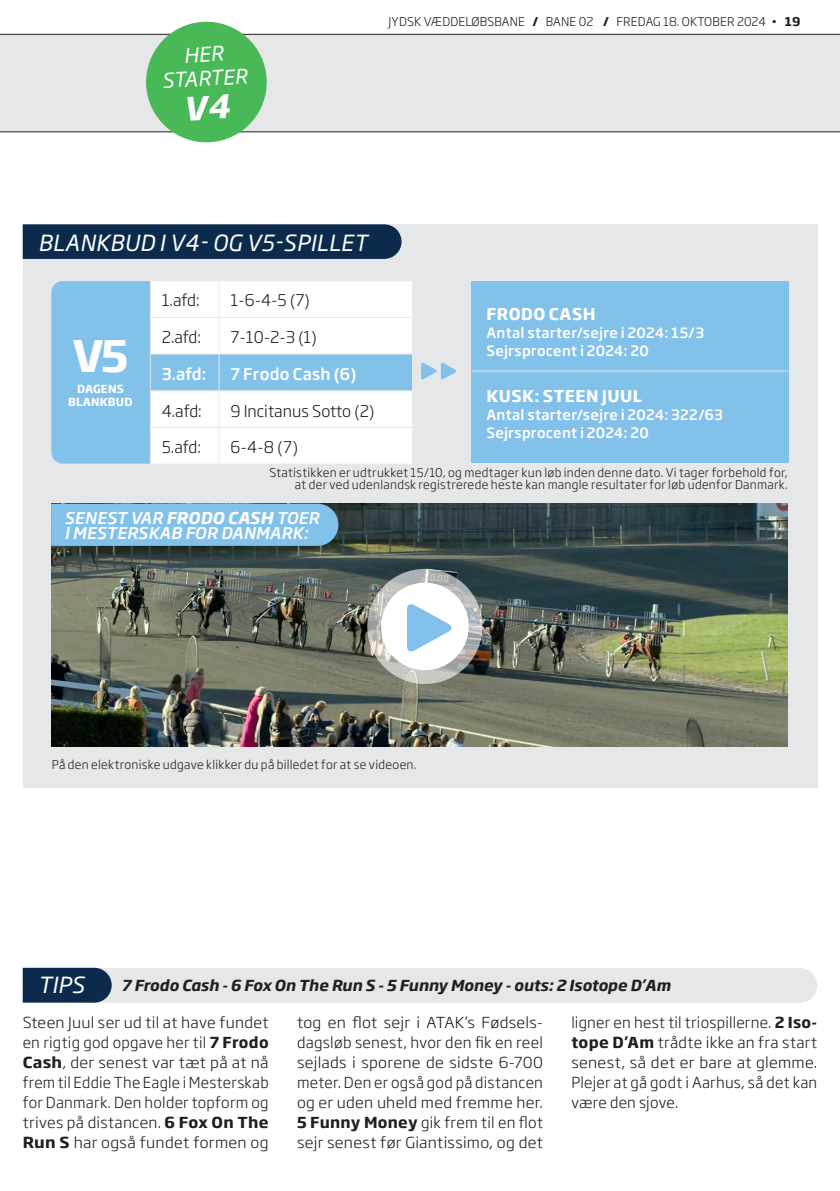
<style>
.page{position:relative;width:840px;height:1191px;background:#fff}
.page>*{position:absolute;margin:0;border:0;box-sizing:border-box;transform-origin:0 0}
.t1{font:700 43px "Soho Gothic Pro";color:#fff}
.t2{font:italic 22px "Soho Gothic Pro";letter-spacing:.015em;color:#fff}
.t3{font:italic 20px/24px "Soho Gothic Pro";color:#fff;text-align:center}
.Brød{font:300 16px "Soho Gothic Pro";color:#231f20}
.t4{font:italic 500 16px/15.4px "Soho Gothic Pro";letter-spacing:.015em;color:#fff}
.Brød-2{font:700 16px "Soho Gothic Pro";letter-spacing:.025em;color:#fff}
.Brød-3{font:500 16px "Soho Gothic Pro";letter-spacing:.015em;color:#fff}
.Tips_brødtekst{font:300 15px/20px "Soho Gothic Pro";letter-spacing:.015em;color:#231f20;text-align:justify;scale:1.05 1}
.Tips_brødtekst-2{font:300 15px/20px "Soho Gothic Pro";letter-spacing:.015em;color:#231f20;text-align:justify;scale:1.04 1}
.Tips_brødtekst-3{font:300 15px/20px "Soho Gothic Pro";letter-spacing:.015em;color:#231f20;text-align:justify}
.Tips_overskrift{font:italic 700 15px "Soho Gothic Pro";color:#231f20}
.Brød-4{font:500 14px "Soho Gothic Pro";letter-spacing:.02em;color:#fff}
.Brød-5{font:300 12px/12px "Soho Gothic Pro";letter-spacing:.025em;color:#231f20;text-align:right}
.t5{font:700 11px "Soho Gothic Pro";letter-spacing:.015em;color:#fff}
.s1{font-weight:700}
</style>
<div class="page">
<div style="left:0;top:35px;width:839px;height:96px;background:#e6e7e9"></div>
<hr style="left:0;top:34px;width:839px;height:1px;background:#231f20">
<hr style="left:0;top:131px;width:839px;height:1px;background:#231f20">
<svg style="left:23px;top:967px;width:793px;height:35px;background:#cfd4d9"></svg>
<div style="left:23px;top:224px;width:793px;height:563px;background:#e6e7e9"></div>
<div style="left:471px;top:281px;width:317px;height:182px;background:#82c1ea"></div>
<svg style="left:421px;top:362px;width:35px;height:18px"></svg>
<svg style="left:51px;top:281px;width:361px;height:182px;background:#cae4f5"></svg>
<hr style="left:150px;top:353px;width:69px;height:1px;background:#e6e7e9">
<hr style="left:219px;top:353px;width:194px;height:1px;background:#e6e7e9">
<hr style="left:150px;top:427px;width:69px;height:1px;background:#e6e7e9">
<hr style="left:219px;top:427px;width:194px;height:1px;background:#e6e7e9">
<hr style="left:150px;top:317px;width:69px;height:1px;background:#e6e7e9">
<hr style="left:219px;top:317px;width:194px;height:1px;background:#e6e7e9">
<hr style="left:150px;top:390px;width:69px;height:1px;background:#e6e7e9">
<hr style="left:219px;top:390px;width:194px;height:1px;background:#e6e7e9">
<hr style="left:218px;top:281px;width:1px;height:36px;background:#e6e7e9">
<hr style="left:218px;top:318px;width:1px;height:35px;background:#e6e7e9">
<hr style="left:218px;top:354px;width:1px;height:36px;background:#e6e7e9">
<hr style="left:218px;top:391px;width:1px;height:36px;background:#e6e7e9">
<hr style="left:218px;top:428px;width:1px;height:35px;background:#e6e7e9">
<hr style="left:150px;top:281px;width:1px;height:36px;background:#e6e7e9">
<hr style="left:150px;top:318px;width:1px;height:35px;background:#e6e7e9">
<hr style="left:150px;top:354px;width:1px;height:36px;background:#e6e7e9">
<hr style="left:150px;top:391px;width:1px;height:36px;background:#e6e7e9">
<hr style="left:150px;top:428px;width:1px;height:35px;background:#e6e7e9">
<hr style="left:471px;top:370px;width:317px;height:1px;background:#e6e7e9">
<img style="left:51px;top:503px;width:736px;height:243px">
<svg style="left:367px;top:569px;width:115px;height:115px;background:#bbbdba"></svg>
<div style="left:381px;top:582px;width:87px;height:88px;background:#fff;border-radius:50%"></div>
<svg style="left:407px;top:604px;width:45px;height:48px"></svg>
<div style="left:23px;top:224px;width:378px;height:35px;background:#0c2b4c"></div>
<div style="left:51px;top:503px;width:287px;height:43px;background:#82c1ea"></div>
<svg style="left:144px;top:21px;width:124px;height:122px;background:#71c57c"></svg>
<p class="t3" style="left:160px;top:43px;width:86px;rotate:-3deg">HER<br>STARTER</p>
<p class="Brød-5" style="left:388px;top:15px;width:413px">JYDSK VÆDDELØBSBANE <span class="s1">/</span> BANE 02 <span class="s1">/</span> FREDAG 18. OKTOBER 2024 • <span class="s1">19</span></p>
<p class="t2" style="left:38px;top:225px;width:330px">BLANKBUD I V4- OG V5-SPILLET</p>
<p class="t1" style="left:72px;top:322px;width:58px">V5</p>
<p class="t5" style="left:77px;top:380px;width:48px">DAGENS</p>
<p class="t5" style="left:68px;top:394px;width:66px">BLANKBUD</p>
<p class="Brød" style="left:162px;top:288px;width:39px">1.afd:</p>
<p class="Brød" style="left:230px;top:288px;width:81px">1-6-4-5 (7)</p>
<p class="Brød" style="left:162px;top:325px;width:41px">2.afd:</p>
<p class="Brød" style="left:230px;top:325px;width:88px">7-10-2-3 (1)</p>
<p class="Brød-3" style="left:162px;top:361px;width:46px">3.afd:</p>
<p class="Brød-3" style="left:230px;top:361px;width:127px">7 Frodo Cash (6)</p>
<p class="Brød" style="left:162px;top:398px;width:42px">4.afd:</p>
<p class="Brød" style="left:230px;top:398px;width:145px">9 Incitanus Sotto (2)</p>
<p class="Brød" style="left:162px;top:435px;width:41px">5.afd:</p>
<p class="Brød" style="left:230px;top:435px;width:69px">6-4-8 (7)</p>
<p class="Brød-2" style="left:486px;top:301px;width:111px">FRODO CASH</p>
<p class="Brød-4" style="left:486px;top:321px;width:219px">Antal starter/sejre i 2024: 15/3</p>
<p class="Brød-4" style="left:486px;top:339px;width:164px">Sejrsprocent i 2024: 20</p>
<p class="Brød-2" style="left:486px;top:383px;width:157px">KUSK: STEEN JUUL</p>
<p class="Brød-4" style="left:486px;top:403px;width:238px">Antal starter/sejre i 2024: 322/63</p>
<p class="Brød-4" style="left:486px;top:421px;width:164px">Sejrsprocent i 2024: 20</p>
<p class="Brød-5" style="left:269px;top:466px;width:519px">Statistikken er udtrukket 15/10, og medtager kun løb inden denne dato. Vi tager forbehold for, at der ved udenlandsk registrerede heste kan mangle resultater for løb udenfor Danmark.</p>
<p class="t4" style="left:64px;top:509px;width:256px">SENEST VAR <span class="s1">FRODO CASH</span> TOER<br>I MESTERSKAB FOR DANMARK:</p>
<p class="Brød-5" style="left:52px;top:758px;width:366px">På den elektroniske udgave klikker du på billedet for at se videoen.</p>
<p class="t2" style="left:38px;top:967px;width:48px">TIPS</p>
<p class="Tips_overskrift" style="left:121px;top:973px;width:550px">7 Frodo Cash - 6 Fox On The Run S - 5 Funny Money - outs: 2 Isotope D’Am</p>
<p class="Tips_brødtekst-2" style="left:23px;top:1011px;width:238px">Steen Juul ser ud til at have fundet en rigtig god opgave her til <span class="s1">7 Frodo Cash</span>, der senest var tæt på at nå frem til Eddie The Eagle i Mesterskab for Danmark. Den holder topform og trives på distancen. <span class="s1">6 Fox On The Run S</span> har også fundet formen og</p>
<p class="Tips_brødtekst" style="left:297px;top:1011px;width:235px">tog en flot sejr i ATAK’s Fødsels&shy;dagsløb senest, hvor den fik en reel sejlads i sporene de sidste 6-700 meter. Den er også god på distancen og er uden uheld med fremme her.<br><span class="s1">5 Funny Money</span> gik frem til en flot sejr senest før Giantissimo, og det</p>
<p class="Tips_brødtekst-3" style="left:571px;top:1011px;width:247px">ligner en hest til triospillerne. <span class="s1">2 Iso&shy;tope D’Am</span> trådte ikke an fra start senest, så det er bare at glemme.<br>Plejer at gå godt i Aarhus, så det kan være den sjove.</p>
</div>
